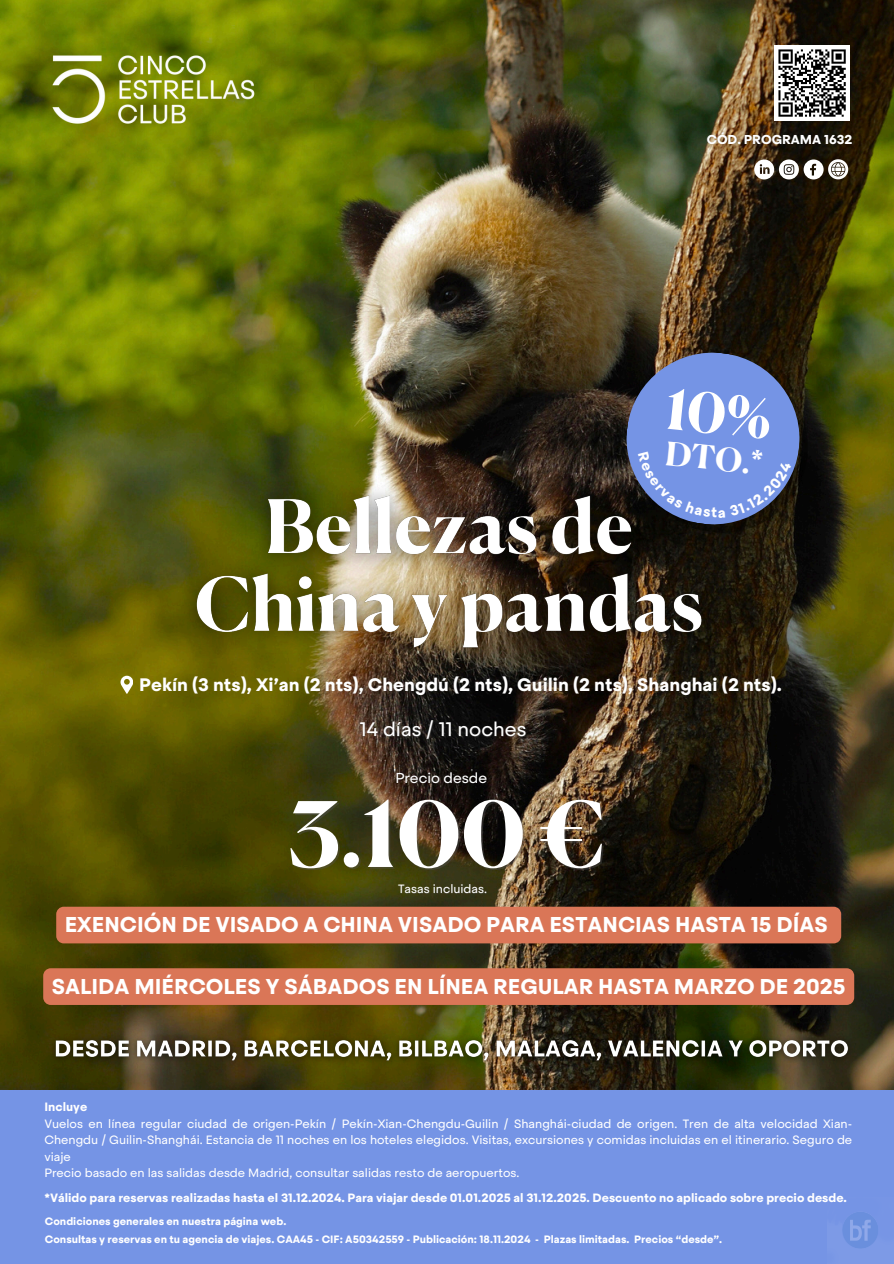
<style>
.page{position:relative;width:894px;height:1264px;background:#fff}
.page>*{position:absolute;margin:0;border:0;box-sizing:border-box;transform-origin:0 0}
.t1{font:700 90px "Canela";color:#fff}
.t2{font:700 32.4px "Canela";color:#fff}
.t3{font:700 21.3px "Steradian";color:#fff}
.t4{font:19.5px "Steradian";color:#fff}
.t5{font:700 18px "Steradian";color:#fff}
.t6{font:14.4px "Steradian";color:#fff}
.t7{font:700 12.9px "Steradian";color:#fff}
.t8{font:12px/16.5px "Steradian";color:#fff;text-align:justify}
.t9{font:700 12px "Steradian";color:#fff}
.t10{font:700 10.65px "Steradian";color:#fff}
</style>
<div class="page">
<div style="left:0;top:0;width:893px;height:1263px;background:#7594e5"></div>
<img style="left:0;top:0;width:893px;height:1089px">
<img style="left:36px;top:39px;width:251px;height:100px">
<div style="left:774px;top:45px;width:75px;height:76px;background:#fff"></div>
<svg style="left:778px;top:49px;width:68px;height:68px"></svg>
<svg style="left:120px;top:675px;width:13px;height:18px"></svg>
<svg style="left:754px;top:159px;width:94px;height:20px;background:#9b9790"></svg>
<img style="left:168px;top:470px;width:562px;height:208px">
<div style="left:43px;top:968px;width:811px;height:36px;background:#da7657"></div>
<img style="left:39px;top:1029px;width:820px;height:43px">
<div style="left:56px;top:906px;width:785px;height:37px;background:#da7657"></div>
<img style="left:843px;top:1212px;width:35px;height:36px">
<svg style="left:620px;top:347px;width:193px;height:191px"></svg>
<h1 class="t7" style="left:706px;top:131px;width:147px">CÓD. PROGRAMA 1632</h1>
<p class="t2" style="left:666px;top:439px;width:99px;rotate:6deg">DTO.*</p>
<p class="t5" style="left:139px;top:672px;width:644px">Pekín (3 nts), Xi’an (2 nts), Chengdú (2 nts), Guilin (2 nts), Shanghai (2 nts).</p>
<p class="t4" style="left:360px;top:717px;width:168px">14 días / 11 noches</p>
<p class="t6" style="left:395px;top:768px;width:93px">Precio desde</p>
<p class="t1" style="left:288px;top:797px;width:318px">3.100 €</p>
<p class="t8" style="left:398px;top:881px;width:90px">Tasas incluidas.</p>
<h4 class="t3" style="left:65px;top:911px;width:764px">EXENCIÓN DE VISADO A CHINA VISADO PARA ESTANCIAS HASTA 15 DÍAS</h4>
<h4 class="t3" style="left:52px;top:972px;width:795px">SALIDA MIÉRCOLES Y SÁBADOS EN LÍNEA REGULAR HASTA MARZO DE 2025</h4>
<p class="t9" style="left:44px;top:1099px;width:44px">Incluye</p>
<p class="t8" style="left:44px;top:1115px;width:809px">Vuelos en línea regular ciudad de origen-Pekín / Pekín-Xian-Chengdu-Guilin / Shanghái-ciudad de origen. Tren de alta velocidad Xian-Chengdu / Guilin-Shanghái. Estancia de 11 noches en los hoteles elegidos. Visitas, excursiones y comidas incluidas en el itinerario. Seguro de viaje</p>
<h5 class="t8" style="left:44px;top:1164px;width:476px">Precio basado en las salidas desde Madrid, consultar salidas resto de aeropuertos.</h5>
<h6 class="t9" style="left:44px;top:1189px;width:803px">*Válido para reservas realizadas hasta el 31.12.2024. Para viajar desde 01.01.2025 al 31.12.2025. Descuento no aplicado sobre precio desde.</h6>
<h3 class="t10" style="left:45px;top:1214px;width:243px">Condiciones generales en nuestra página web.</h3>
<p class="t10" style="left:45px;top:1232px;width:678px">Consultas y reservas en tu agencia de viajes. CAA45 - CIF: A50342559 - Publicación: 18.11.2024 - Plazas limitadas. Precios “desde”.</p>
</div>
